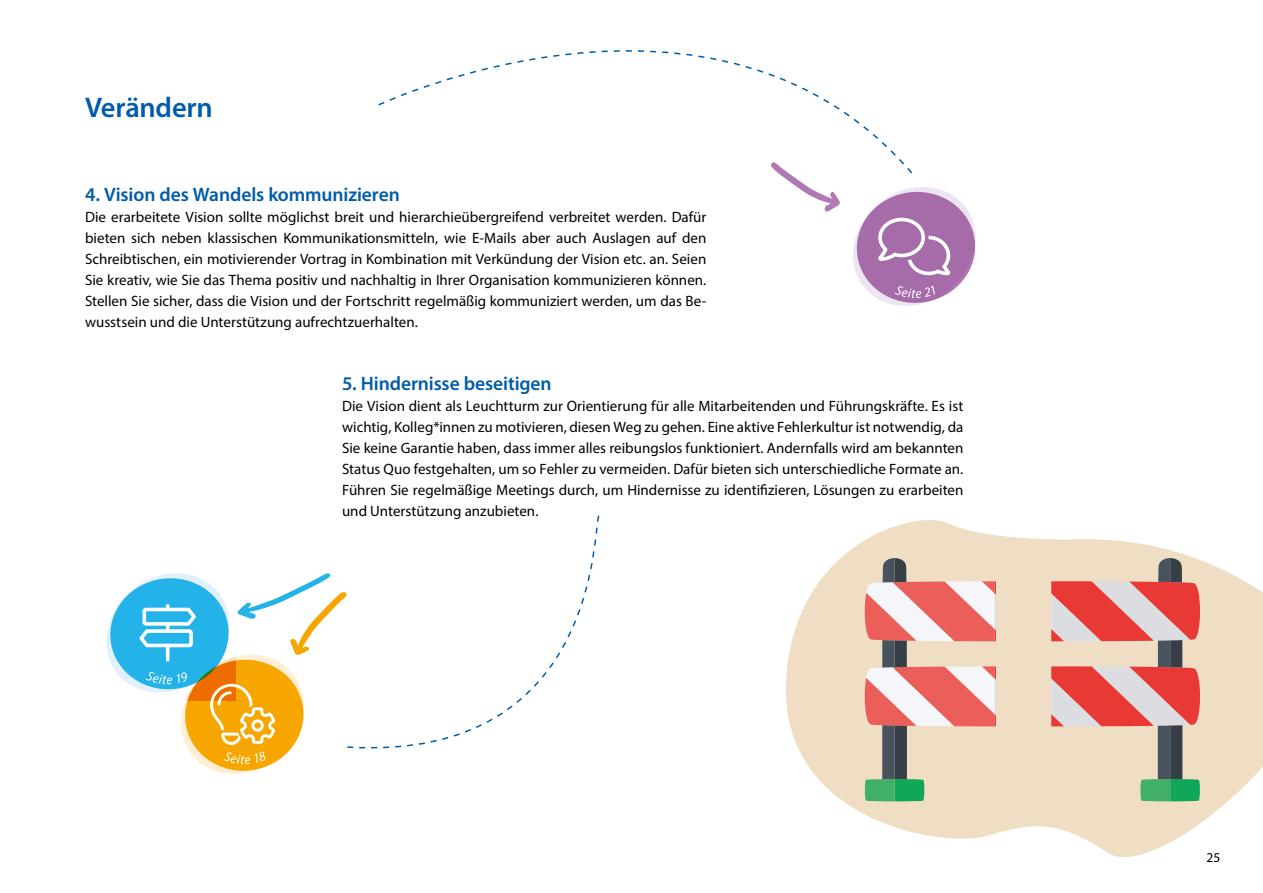
<style>
.page{position:relative;width:1263px;height:893px;background:#fff}
.page>*{position:absolute;margin:0;border:0;box-sizing:border-box;transform-origin:0 0}
.t1{font:600 28.5px "Myriad Pro";letter-spacing:-.005em;color:#005ca9}
.Fließtext_10_pt_schwarz{font:600 19.5px "Myriad Pro";letter-spacing:-.005em;color:#005ca9}
.Fließtext_10_pt_schwarz-2{font:15px/21px "Myriad Pro";color:#000;text-align:justify}
.t2{font:13.5px "Myriad Pro";color:#000}
</style>
<div class="page">
<svg style="left:781px;top:175px;width:59px;height:37px"></svg>
<svg style="left:378px;top:50px;width:535px;height:125px"></svg>
<svg style="left:347px;top:515px;width:253px;height:234px"></svg>
<svg style="left:786px;top:520px;width:477px;height:337px;fill:#efdec4"></svg>
<svg style="left:863px;top:558px;width:132px;height:243px"></svg>
<svg style="left:1052px;top:558px;width:150px;height:243px;background:#d6a193"></svg>
<svg style="left:106px;top:573px;width:241px;height:201px"></svg>
<svg style="left:853px;top:187px;width:123px;height:119px"></svg>
<h3 class="t1" style="left:85px;top:89px;width:129px">Verändern</h3>
<p class="Fließtext_10_pt_schwarz" style="left:85px;top:182px;width:316px">4. Vision des Wandels kommunizieren</p>
<p class="Fließtext_10_pt_schwarz-2" style="left:85px;top:206px;width:623px">Die erarbeitete Vision sollte möglichst breit und hierarchieübergreifend verbreitet werden. Dafür bieten sich neben klassischen Kommunikationsmitteln, wie E-Mails aber auch Auslagen auf den Schreibtischen, ein motivierender Vortrag in Kombination mit Verkündung der Vision etc. an. Seien Sie kreativ, wie Sie das Thema positiv und nachhaltig in Ihrer Organisation kommunizieren können.<br>Stellen Sie sicher, dass die Vision und der Fortschritt regelmäßig kommuniziert werden, um das Be&shy;wusstsein und die Unterstützung aufrechtzuerhalten.</p>
<h4 class="Fließtext_10_pt_schwarz" style="left:342px;top:371px;width:211px">5. Hindernisse beseitigen</h4>
<p class="Fließtext_10_pt_schwarz-2" style="left:342px;top:395px;width:623px">Die Vision dient als Leuchtturm zur Orientierung für alle Mitarbeitenden und Führungskräfte. Es ist wichtig, Kolleg*innen zu motivieren, diesen Weg zu gehen. Eine aktive Fehlerkultur ist notwendig, da Sie keine Garantie haben, dass immer alles reibungslos funktioniert. Andernfalls wird am bekannten Status Quo festgehalten, um so Fehler zu vermeiden. Dafür bieten sich unterschiedliche Formate an.<br>Führen Sie regelmäßige Meetings durch, um Hindernisse zu identifizieren, Lösungen zu erarbeiten und Unterstützung anzubieten.</p>
<p class="t2" style="left:1206px;top:849px;width:15px">25</p>
</div>
